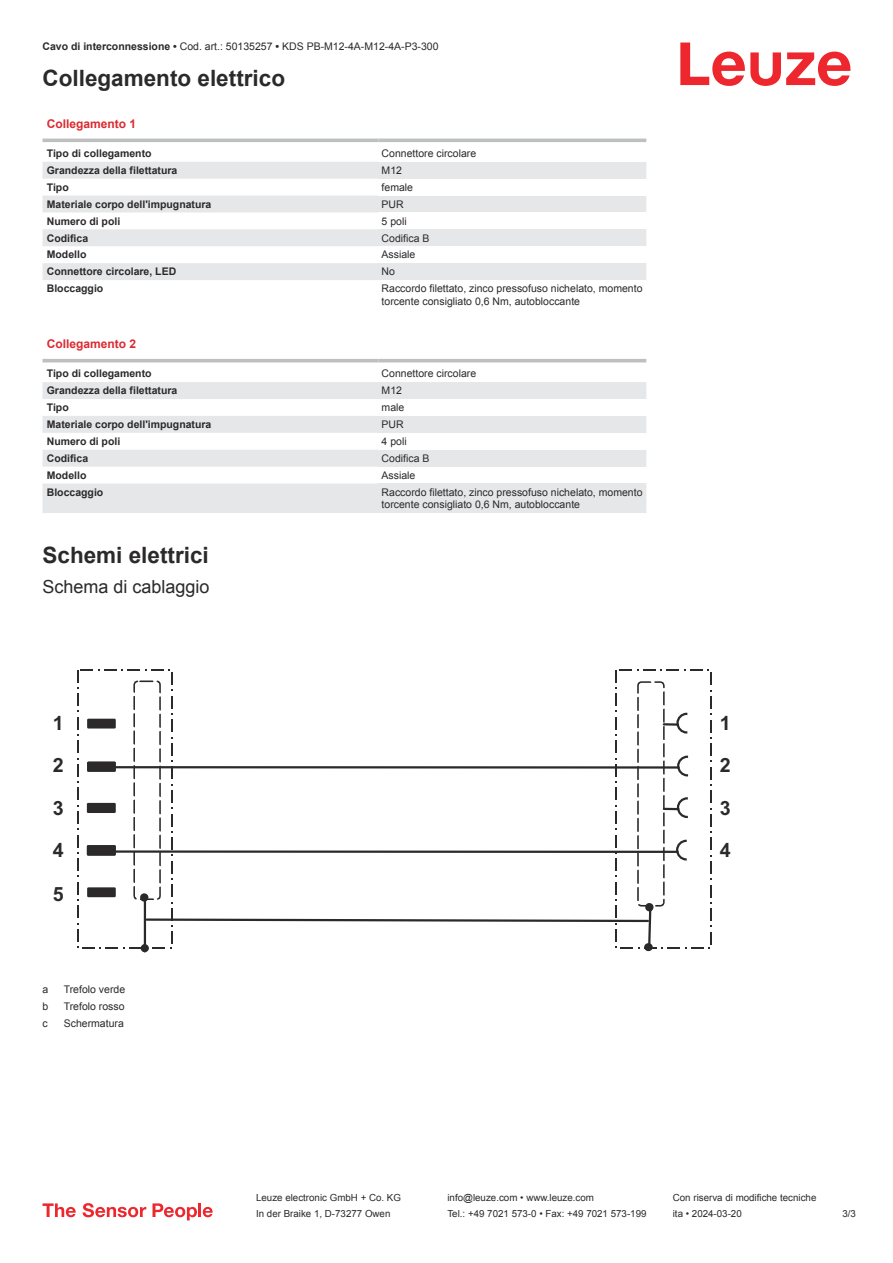
<style>
.page{position:relative;width:893px;height:1263px;background:#fff}
.page>*{position:absolute;margin:0;border:0;box-sizing:border-box;transform-origin:0 0}
.t1{font:700 22.5px "Arial";color:#2b292a}
.t2{font:700 19.65px "Arial";color:#2b292a}
.t3{font:18px "Arial";color:#2b292a}
.t4{font:700 12px "Arial";color:#db2a30}
.t5{font:10.5px/12.6px "Arial";color:#2b292a}
.t6{font:700 10.5px "Arial";color:#2b292a}
.t7{font:9.75px "Arial";color:#2b292a}
.s1{font-weight:700}
</style>
<div class="page">
<svg style="left:680px;top:43px;width:170px;height:43px"></svg>
<svg style="left:43px;top:138px;width:603px;height:1px"></svg>
<svg style="left:43px;top:162px;width:335px;height:118px;fill:#e6e7e9"></svg>
<hr style="left:43px;top:139px;width:335px;height:3px;background:#bdbfc1">
<hr style="left:378px;top:139px;width:268px;height:3px;background:#bdbfc1">
<div style="left:378px;top:162px;width:268px;height:17px;background:#e6e7e9"></div>
<div style="left:378px;top:196px;width:268px;height:16px;background:#e6e7e9"></div>
<div style="left:378px;top:229px;width:268px;height:17px;background:#e6e7e9"></div>
<div style="left:378px;top:263px;width:268px;height:17px;background:#e6e7e9"></div>
<svg style="left:43px;top:362px;width:603px;height:1px"></svg>
<svg style="left:43px;top:382px;width:335px;height:131px;fill:#e6e7e9"></svg>
<hr style="left:43px;top:359px;width:335px;height:3px;background:#bdbfc1">
<hr style="left:378px;top:359px;width:268px;height:3px;background:#bdbfc1">
<div style="left:378px;top:382px;width:268px;height:17px;background:#e6e7e9"></div>
<div style="left:378px;top:416px;width:268px;height:17px;background:#e6e7e9"></div>
<div style="left:378px;top:450px;width:268px;height:17px;background:#e6e7e9"></div>
<div style="left:378px;top:483px;width:268px;height:30px;background:#e6e7e9"></div>
<svg style="left:43px;top:1203px;width:33px;height:14px"></svg>
<svg style="left:83px;top:1203px;width:63px;height:14px"></svg>
<svg style="left:153px;top:1203px;width:44px;height:17px"></svg>
<hr style="left:198px;top:1203px;width:3px;height:14px;background:#ed272d">
<svg style="left:203px;top:1207px;width:10px;height:10px"></svg>
<svg style="left:77px;top:669px;width:635px;height:284px"></svg>
<p class="t5" style="left:43px;top:41px;width:397px"><span class="s1">Cavo di interconnessione •</span> Cod. art.: 50135257 <span class="s1">•</span> KDS PB-M12-4A-M12-4A-P3-300</p>
<h1 class="t1" style="left:43px;top:70px;width:244px">Collegamento elettrico</h1>
<p class="t4" style="left:47px;top:119px;width:91px">Collegamento 1</p>
<p class="t6" style="left:47px;top:149px;width:106px">Tipo di collegamento</p>
<p class="t5" style="left:382px;top:148px;width:96px">Connettore circolare</p>
<p class="t6" style="left:47px;top:166px;width:132px">Grandezza della filettatura</p>
<p class="t5" style="left:382px;top:165px;width:22px">M12</p>
<p class="t6" style="left:47px;top:183px;width:23px">Tipo</p>
<p class="t5" style="left:382px;top:182px;width:33px">female</p>
<p class="t6" style="left:47px;top:200px;width:166px">Materiale corpo dell'impugnatura</p>
<p class="t5" style="left:382px;top:199px;width:24px">PUR</p>
<p class="t6" style="left:47px;top:217px;width:75px">Numero di poli</p>
<p class="t5" style="left:382px;top:216px;width:27px">5 poli</p>
<p class="t6" style="left:47px;top:234px;width:43px">Codifica</p>
<p class="t5" style="left:382px;top:233px;width:49px">Codifica B</p>
<p class="t6" style="left:47px;top:251px;width:41px">Modello</p>
<p class="t5" style="left:382px;top:249px;width:35px">Assiale</p>
<p class="t6" style="left:47px;top:268px;width:131px">Connettore circolare, LED</p>
<p class="t5" style="left:382px;top:266px;width:15px">No</p>
<p class="t6" style="left:47px;top:285px;width:58px">Bloccaggio</p>
<p class="t5" style="left:382px;top:283px;width:262px">Raccordo filettato, zinco pressofuso nichelato, momento torcente consigliato 0,6 Nm, autobloccante</p>
<p class="t4" style="left:47px;top:339px;width:91px">Collegamento 2</p>
<p class="t6" style="left:47px;top:370px;width:106px">Tipo di collegamento</p>
<p class="t5" style="left:382px;top:368px;width:96px">Connettore circolare</p>
<p class="t6" style="left:47px;top:387px;width:132px">Grandezza della filettatura</p>
<p class="t5" style="left:382px;top:385px;width:22px">M12</p>
<p class="t6" style="left:47px;top:404px;width:23px">Tipo</p>
<p class="t5" style="left:382px;top:402px;width:24px">male</p>
<p class="t6" style="left:47px;top:420px;width:166px">Materiale corpo dell'impugnatura</p>
<p class="t5" style="left:382px;top:419px;width:24px">PUR</p>
<p class="t6" style="left:47px;top:437px;width:75px">Numero di poli</p>
<p class="t5" style="left:382px;top:436px;width:27px">4 poli</p>
<p class="t6" style="left:47px;top:454px;width:43px">Codifica</p>
<p class="t5" style="left:382px;top:453px;width:49px">Codifica B</p>
<p class="t6" style="left:47px;top:471px;width:41px">Modello</p>
<p class="t5" style="left:382px;top:470px;width:35px">Assiale</p>
<p class="t6" style="left:47px;top:488px;width:58px">Bloccaggio</p>
<p class="t5" style="left:382px;top:487px;width:262px">Raccordo filettato, zinco pressofuso nichelato, momento torcente consigliato 0,6 Nm, autobloccante</p>
<h1 class="t1" style="left:43px;top:547px;width:168px">Schemi elettrici</h1>
<h3 class="t3" style="left:43px;top:580px;width:169px">Schema di cablaggio</h3>
<h2 class="t2" style="left:53px;top:712px;width:12px">1</h2>
<h2 class="t2" style="left:720px;top:712px;width:12px">1</h2>
<h2 class="t2" style="left:53px;top:753px;width:12px">2</h2>
<h2 class="t2" style="left:720px;top:753px;width:12px">2</h2>
<h2 class="t2" style="left:53px;top:797px;width:12px">3</h2>
<h2 class="t2" style="left:720px;top:797px;width:12px">3</h2>
<h2 class="t2" style="left:53px;top:839px;width:12px">4</h2>
<h2 class="t2" style="left:720px;top:839px;width:12px">4</h2>
<h2 class="t2" style="left:53px;top:882px;width:12px">5</h2>
<p class="t5" style="left:43px;top:983px;width:7px">a</p>
<p class="t5" style="left:64px;top:983px;width:63px">Trefolo verde</p>
<p class="t5" style="left:43px;top:1000px;width:7px">b</p>
<p class="t5" style="left:64px;top:1000px;width:62px">Trefolo rosso</p>
<p class="t5" style="left:43px;top:1017px;width:7px">c</p>
<p class="t5" style="left:64px;top:1017px;width:62px">Schermatura</p>
<p class="t7" style="left:256px;top:1194px;width:146px">Leuze electronic GmbH + Co. KG</p>
<p class="t7" style="left:447px;top:1194px;width:148px">info@leuze.com • www.leuze.com</p>
<p class="t7" style="left:673px;top:1194px;width:145px">Con riserva di modifiche tecniche</p>
<p class="t7" style="left:256px;top:1210px;width:136px">In der Braike 1, D-73277 Owen</p>
<p class="t7" style="left:447px;top:1210px;width:201px">Tel.: +49 7021 573-0 • Fax: +49 7021 573-199</p>
<p class="t7" style="left:673px;top:1210px;width:70px">ita • 2024-03-20</p>
<p class="t7" style="left:842px;top:1210px;width:15px">3 /3</p>
</div>
